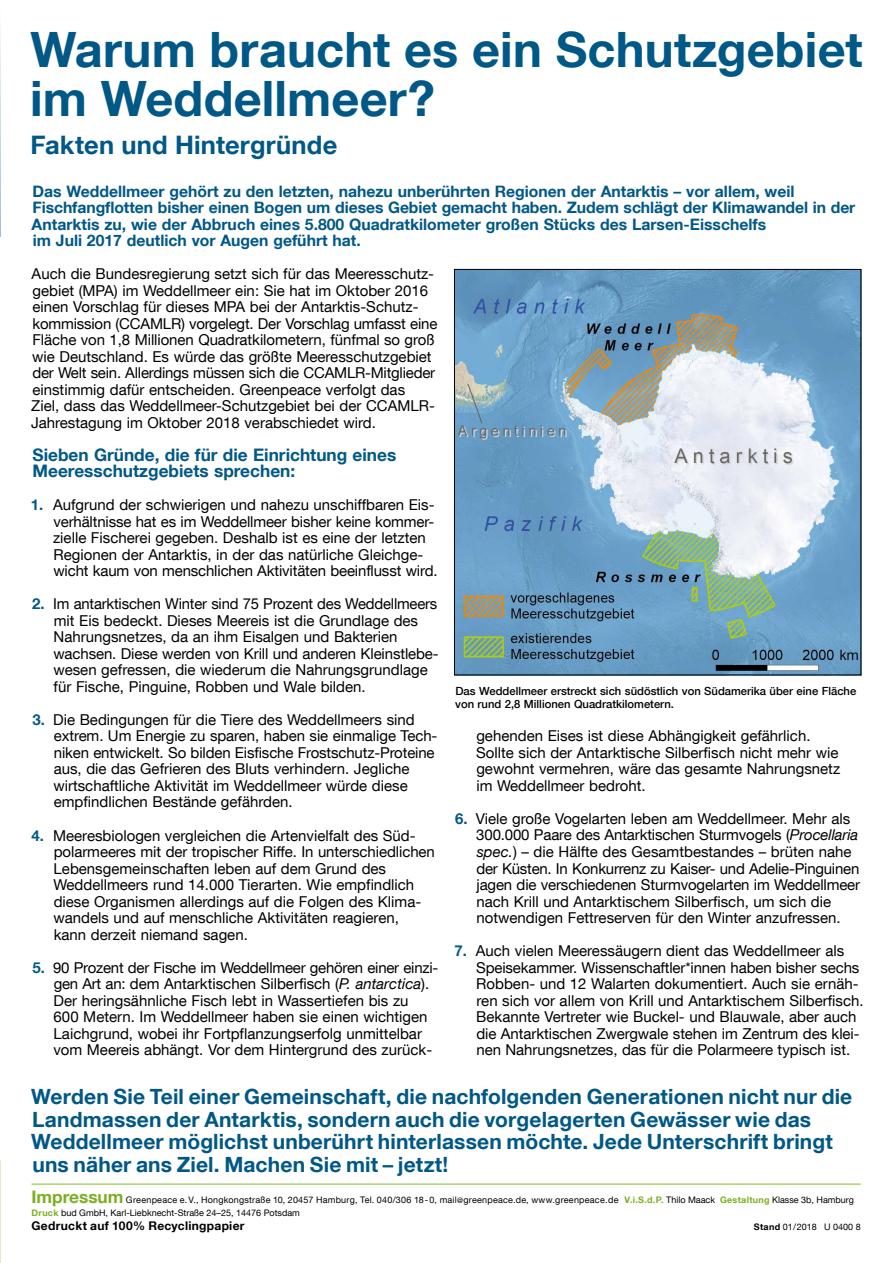
<style>
.page{position:relative;width:893px;height:1263px;background:#fff}
.page>*{position:absolute;margin:0;border:0;box-sizing:border-box;transform-origin:0 0}
.t1{font:700 48.75px/49.5px "Helvetica Neue LT Com";letter-spacing:.005em;color:#005886}
.t2{font:700 25.5px "Helvetica Neue LT Com";letter-spacing:.01em;color:#005886}
.t3{font:700 21px/22.5px "Helvetica Neue LT Com";letter-spacing:.005em;color:#005886}
.t4{font:700 17.25px/16.5px "Helvetica Neue LT Com";color:#005886}
.t5{font:700 15.75px/16.5px "Helvetica Neue LT Com";color:#005886}
.t6{font:15px/16.5px "Helvetica Neue LT Com";color:#000}
.t7{font:700 12px "Helvetica Neue LT Com";letter-spacing:.025em;color:#000}
.t8{font:500 11.25px/13.5px "Helvetica Neue LT Com";color:#000}
.t9{font:9px/12.8px "Helvetica Neue LT Com";color:#000}
.s1{font-weight:700;color:#005886}
.s2{font-style:italic}
.s3{font-weight:700;font-size:17.25px;color:#7baf21}
.s4{font-size:7.5px}
.s5{font-weight:700;color:#7baf21}
.s6{font-weight:700}
</style>
<div class="page">
<hr style="left:0;top:0;width:1px;height:237px;background:#005886">
<hr style="left:32px;top:1184px;width:829px;height:1px;background:#85bc22">
<img style="left:456px;top:271px;width:403px;height:402px">
<h1 class="t1" style="left:30px;top:23px;width:834px">Warum braucht es ein Schutzgebiet im Weddellmeer?</h1>
<h2 class="t2" style="left:31px;top:128px;width:308px">Fakten und Hintergründe</h2>
<p class="t5" style="left:32px;top:183px;width:825px">Das Weddellmeer gehört zu den letzten, nahezu unberührten Regionen der Antarktis – vor allem, weil Fischfangflotten bisher einen Bogen um dieses Gebiet gemacht haben. Zudem schlägt der Klimawandel in der Antarktis zu, wie der Abbruch eines 5.800 Quadratkilometer großen Stücks des Larsen-Eisschelfs<br>im Juli 2017 deutlich vor Augen geführt hat.</p>
<p class="t6" style="left:31px;top:265px;width:408px">Auch die Bundesregierung setzt sich für das Meeresschutz&shy;gebiet (MPA) im Weddellmeer ein: Sie hat im Oktober 2016 einen Vorschlag für dieses MPA bei der Antarktis-Schutz&shy;kommission (CCAMLR) vorgelegt. Der Vorschlag umfasst eine Fläche von 1,8 Millionen Quadratkilometern, fünfmal so groß wie Deutschland. Es würde das größte Meeresschutzgebiet der Welt sein. Allerdings müssen sich die CCAMLR-Mitglieder einstimmig dafür entscheiden. Greenpeace verfolgt das<br>Ziel, dass das Weddellmeer-Schutzgebiet bei der CCAMLR-Jahrestagung im Oktober 2018 verabschiedet wird.</p>
<p class="t4" style="left:32px;top:446px;width:365px">Sieben Gründe, die für die Einrichtung eines<br>Meeresschutzgebiets sprechen:</p>
<p class="t6" style="left:53px;top:496px;width:386px;text-indent:-22px"><span class="s1">1.</span> Aufgrund der schwierigen und nahezu unschiffbaren Eis&shy;verhältnisse hat es im Weddellmeer bisher keine kommer&shy;zielle Fischerei gegeben. Deshalb ist es eine der letzten Regionen der Antarktis, in der das natürliche Gleichge&shy;wicht kaum von menschlichen Aktivitäten beeinflusst wird.</p>
<p class="t6" style="left:53px;top:595px;width:385px;text-indent:-21px"><span class="s1">2.</span> Im antarktischen Winter sind 75 Prozent des Weddellmeers mit Eis bedeckt. Dieses Meereis ist die Grundlage des Nahrungsnetzes, da an ihm Eisalgen und Bakterien wachsen. Diese werden von Krill und anderen Kleinstlebe&shy;wesen gefressen, die wiederum die Nahrungsgrundlage für Fische, Pinguine, Robben und Wale bilden.</p>
<p class="t6" style="left:53px;top:711px;width:386px;text-indent:-21px"><span class="s1">3.</span> Die Bedingungen für die Tiere des Weddellmeers sind extrem. Um Energie zu sparen, haben sie einmalige Tech&shy;niken entwickelt. So bilden Eisfische Frostschutz-Proteine aus, die das Gefrieren des Bluts verhindern. Jegliche wirtschaftliche Aktivität im Weddellmeer würde diese empfindlichen Bestände gefährden.</p>
<p class="t6" style="left:53px;top:826px;width:383px;text-indent:-22px"><span class="s1">4.</span> Meeresbiologen vergleichen die Artenvielfalt des Süd&shy;polarmeeres mit der tropischer Riffe. In unterschiedlichen Lebensgemeinschaften leben auf dem Grund des Weddellmeers rund 14.000 Tierarten. Wie empfindlich diese Organismen allerdings auf die Folgen des Klima&shy;wandels und auf menschliche Aktivitäten reagieren, kann derzeit niemand sagen.</p>
<p class="t6" style="left:53px;top:958px;width:386px;text-indent:-21px"><span class="s1">5.</span> 90 Prozent der Fische im Weddellmeer gehören einer einzi&shy;gen Art an: dem Antarktischen Silberfisch (<span class="s2">P. antarctica</span>).<br>Der heringsähnliche Fisch lebt in Wassertiefen bis zu<br>600 Metern. Im Weddellmeer haben sie einen wichtigen Laichgrund, wobei ihr Fortpflanzungserfolg unmittelbar vom Meereis abhängt. Vor dem Hintergrund des zurück-</p>
<p class="t8" style="left:455px;top:684px;width:403px">Das Weddellmeer erstreckt sich südöstlich von Südamerika über eine Fläche von rund 2,8 Millionen Quadratkilometern.</p>
<p class="t6" style="left:476px;top:727px;width:366px">gehenden Eises ist diese Abhängigkeit gefährlich.<br>Sollte sich der Antarktische Silberfisch nicht mehr wie gewohnt vermehren, wäre das gesamte Nahrungsnetz im Weddellmeer bedroht.</p>
<p class="t6" style="left:476px;top:810px;width:385px;text-indent:-21px"><span class="s1">6.</span> Viele große Vogelarten leben am Weddellmeer. Mehr als 300.000 Paare des Antarktischen Sturmvogels (<span class="s2">Procellaria spec.</span>) – die Hälfte des Gesamtbestandes – brüten nahe der Küsten. In Konkurrenz zu Kaiser- und Adelie-Pinguinen jagen die verschiedenen Sturmvogelarten im Weddellmeer nach Krill und Antarktischem Silberfisch, um sich die notwendigen Fettreserven für den Winter anzufressen.</p>
<p class="t6" style="left:476px;top:942px;width:389px;text-indent:-22px"><span class="s1">7.</span> Auch vielen Meeressäugern dient das Weddellmeer als Speisekammer. Wissenschaftler*innen haben bisher sechs Robben- und 12 Walarten dokumentiert. Auch sie ernäh&shy;ren sich vor allem von Krill und Antarktischem Silberfisch.<br>Bekannte Vertreter wie Buckel- und Blauwale, aber auch die Antarktischen Zwergwale stehen im Zentrum des klei&shy;nen Nahrungsnetzes, das für die Polarmeere typisch ist.</p>
<p class="t3" style="left:31px;top:1085px;width:823px">Werden Sie Teil einer Gemeinschaft, die nachfolgenden Generationen nicht nur die Landmassen der Antarktis, sondern auch die vorgelagerten Gewässer wie das Weddellmeer möglichst unberührt hinterlassen möchte. Jede Unterschrift bringt uns näher ans Ziel. Machen Sie mit – jetzt!</p>
<p class="t9" style="left:32px;top:1193px;width:824px"><span class="s3">Impressum</span> Greenpeace e.V., Hongkongstraße 10, 20457 Hamburg, Tel. 040/306 18-0, mail<span class="s4">@</span>greenpeace.de, www.greenpeace.de <span class="s5">V.i.S.d.P.</span> Thilo Maack <span class="s5">Gestaltung</span> Klasse 3b, Hamburg<br><span class="s5">Druck</span> bud GmbH, Karl-Liebknecht-Straße 24–25, 14476 Potsdam</p>
<p class="t7" style="left:32px;top:1218px;width:215px">Gedruckt auf 100% Recyclingpapier</p>
<p class="t9" style="left:754px;top:1220px;width:108px"><span class="s6">Stand</span> 01/2018 U 0400 8</p>
</div>
